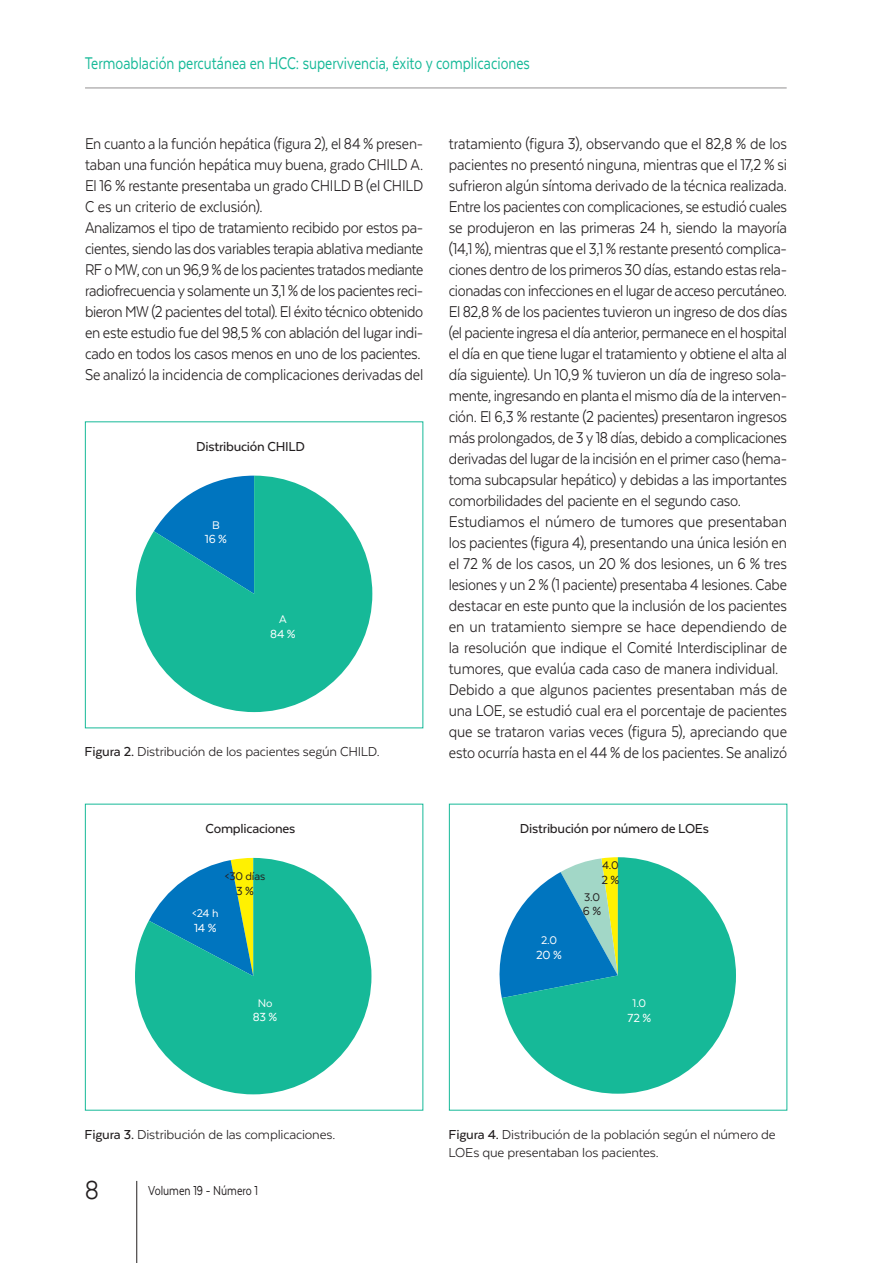
<style>
.page{position:relative;width:893px;height:1263px;background:#fff}
.page>*{position:absolute;margin:0;border:0;box-sizing:border-box;transform-origin:0 0}
.t1{font:30px "Texta";color:#231f20;scale:.93 1}
.t2{font:19.5px "Texta";color:#16b998;scale:.8 1}
.INTER_Texto{font:18px/21px "Texta";letter-spacing:-.015em;color:#231f20;text-align:justify;scale:.9 1}
.INTER_Texto-2{font:18px/21px "Texta";letter-spacing:-.015em;color:#231f20;text-align:justify;scale:.91 1}
.INTER_Texto-3{font:18px/21px "Texta";letter-spacing:-.015em;color:#231f20;text-align:justify;scale:.88 1}
.INTER_Figura_pie_de{font:15px/18px "Texta";letter-spacing:-.01em;color:#231f20}
.INTER_Graficas_apart{font:500 15px "Texta";letter-spacing:-.015em;color:#231f20}
.t3{font:15px "Texta";color:#231f20;scale:.8 1}
.INTER_Grafica_ejes{font:13.5px "Texta";letter-spacing:-.01em;color:#fff}
.INTER_Grafica_ejes-2{font:13.5px "Texta";color:#231f20}
.INTER_Grafica_ejes-3{font:12.75px "Texta";color:#fff}
.INTER_Grafica_ejes-4{font:12.75px "Texta";letter-spacing:-.01em;color:#231f20}
.s1{font-weight:500}
</style>
<div class="page">
<svg style="left:499px;top:951px;width:3px;height:47px"></svg>
<svg style="left:502px;top:857px;width:234px;height:237px;fill:#16b998"></svg>
<svg style="left:135px;top:858px;width:236px;height:236px;fill:#16b998"></svg>
<svg style="left:136px;top:476px;width:236px;height:236px;fill:#16b998"></svg>
<hr style="left:85px;top:88px;width:702px;height:1px;background:#231f20">
<hr style="left:136px;top:1181px;width:1px;height:82px;background:#231f20">
<p class="t2" style="left:85px;top:53px;width:558px">Termoablación percutánea en HCC: supervivencia, éxito y complicaciones</p>
<p class="INTER_Texto-3" style="left:85px;top:132px;width:386px">En cuanto a la función hepática (figura 2), el 84 % presen&shy;taban una función hepática muy buena, grado CHILD A.<br>El 16 % restante presentaba un grado CHILD B (el CHILD C es un criterio de exclusión).</p>
<p class="INTER_Texto" style="left:85px;top:216px;width:377px">Analizamos el tipo de tratamiento recibido por estos pa&shy;cientes, siendo las dos variables terapia ablativa mediante RF o MW, con un 96,9 % de los pacientes tratados mediante radiofrecuencia y solamente un 3,1 % de los pacientes reci&shy;bieron MW (2 pacientes del total). El éxito técnico obtenido en este estudio fue del 98,5 % con ablación del lugar indi&shy;cado en todos los casos menos en uno de los pacientes.</p>
<p class="INTER_Texto" style="left:85px;top:363px;width:377px">Se analizó la incidencia de complicaciones derivadas del</p>
<p class="INTER_Graficas_apart" style="left:196px;top:439px;width:110px">Distribución CHILD</p>
<p class="INTER_Grafica_ejes-3" style="left:212px;top:518px;width:9px">B</p>
<p class="INTER_Grafica_ejes" style="left:205px;top:532px;width:24px">16 %</p>
<p class="INTER_Grafica_ejes-3" style="left:279px;top:613px;width:9px">A</p>
<p class="INTER_Grafica_ejes" style="left:270px;top:627px;width:27px">84 %</p>
<p class="INTER_Figura_pie_de" style="left:85px;top:743px;width:297px"><span class="s1">Figura 2.</span> Distribución de los pacientes según CHILD.</p>
<p class="INTER_Texto" style="left:449px;top:132px;width:377px">tratamiento (figura 3), observando que el 82,8 % de los pacientes no presentó ninguna, mientras que el 17,2 % si sufrieron algún síntoma derivado de la técnica realizada.</p>
<p class="INTER_Texto" style="left:449px;top:195px;width:377px">Entre los pacientes con complicaciones, se estudió cuales se produjeron en las primeras 24 h, siendo la mayoría (14,1 %), mientras que el 3,1 % restante presentó complica&shy;ciones dentro de los primeros 30 días, estando estas rela&shy;cionadas con infecciones en el lugar de acceso percutáneo.</p>
<p class="INTER_Texto" style="left:449px;top:300px;width:377px">El 82,8 % de los pacientes tuvieron un ingreso de dos días (el paciente ingresa el día anterior, permanece en el hospital el día en que tiene lugar el tratamiento y obtiene el alta al día siguiente). Un 10,9 % tuvieron un día de ingreso sola&shy;mente, ingresando en planta el mismo día de la interven&shy;ción. El 6,3 % restante (2 pacientes) presentaron ingresos más prolongados, de 3 y 18 días, debido a complicaciones derivadas del lugar de la incisión en el primer caso (hema&shy;toma subcapsular hepático) y debidas a las importantes comorbilidades del paciente en el segundo caso.</p>
<p class="INTER_Texto-2" style="left:449px;top:510px;width:373px">Estudiamos el número de tumores que presentaban los pacientes (figura 4), presentando una única lesión en el 72 % de los casos, un 20 % dos lesiones, un 6 % tres lesiones y un 2 % (1 paciente) presentaba 4 lesiones. Cabe destacar en este punto que la inclusión de los pacientes en un tratamiento siempre se hace dependiendo de la resolución que indique el Comité Interdisciplinar de tumores, que evalúa cada caso de manera individual.</p>
<p class="INTER_Texto" style="left:449px;top:678px;width:377px">Debido a que algunos pacientes presentaban más de una LOE, se estudió cual era el porcentaje de pacientes que se trataron varias veces (figura 5), apreciando que esto ocurría hasta en el 44 % de los pacientes. Se analizó</p>
<p class="INTER_Graficas_apart" style="left:206px;top:821px;width:91px">Complicaciones</p>
<p class="INTER_Graficas_apart" style="left:520px;top:821px;width:191px">Distribución por número de LOEs</p>
<p class="INTER_Grafica_ejes-4" style="left:225px;top:870px;width:42px">&lt;30 días</p>
<p class="INTER_Grafica_ejes-2" style="left:236px;top:884px;width:19px">3 %</p>
<p class="INTER_Grafica_ejes-3" style="left:192px;top:907px;width:28px">&lt;24 h</p>
<p class="INTER_Grafica_ejes" style="left:194px;top:921px;width:24px">14 %</p>
<p class="INTER_Grafica_ejes-3" style="left:258px;top:997px;width:16px">No</p>
<p class="INTER_Grafica_ejes" style="left:253px;top:1010px;width:26px">83 %</p>
<p class="INTER_Figura_pie_de" style="left:85px;top:1125px;width:252px"><span class="s1">Figura 3.</span> Distribución de las complicaciones.</p>
<h1 class="t1" style="left:85px;top:1174px;width:17px">8</h1>
<p class="t3" style="left:148px;top:1182px;width:139px">Volumen 19 - Número 1</p>
<p class="INTER_Grafica_ejes-4" style="left:602px;top:859px;width:18px">4.0</p>
<p class="INTER_Grafica_ejes-2" style="left:601px;top:873px;width:19px">2 %</p>
<p class="INTER_Grafica_ejes-3" style="left:541px;top:934px;width:17px">2.0</p>
<p class="INTER_Grafica_ejes" style="left:536px;top:948px;width:27px">20 %</p>
<p class="INTER_Grafica_ejes-4" style="left:584px;top:890px;width:17px">3.0</p>
<p class="INTER_Grafica_ejes-2" style="left:583px;top:904px;width:20px">6 %</p>
<p class="INTER_Grafica_ejes-3" style="left:633px;top:997px;width:15px">1.0</p>
<p class="INTER_Grafica_ejes" style="left:627px;top:1010px;width:25px">72 %</p>
<p class="INTER_Figura_pie_de" style="left:449px;top:1125px;width:329px"><span class="s1">Figura 4.</span> Distribución de la población según el número de<br>LOEs que presentaban los pacientes.</p>
</div>
